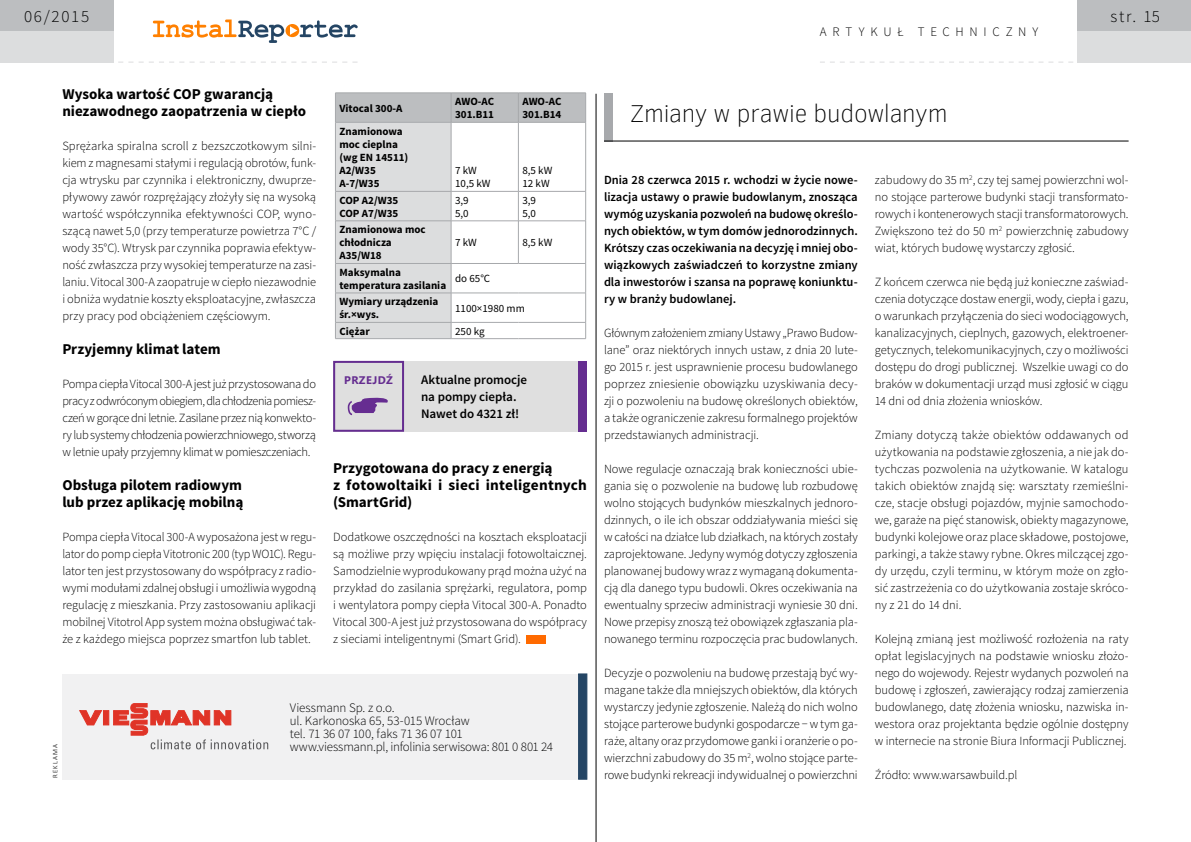
<style>
.page{position:relative;width:1191px;height:842px;background:#fff}
.page>*{position:absolute;margin:0;border:0;box-sizing:border-box;transform-origin:0 0}
.t1{font:100 25px "Clear Sans";letter-spacing:-.01em;color:#000}
.t2{font:300 17px "Source Sans Pro";letter-spacing:.1em;color:#000}
.t3{font:700 15px/17px "Source Sans Pro";color:#000}
.t4{font:300 13px/13px "Source Sans Pro";letter-spacing:-.01em;color:#000}
.t5{font:600 13px/17px "Source Sans Pro";letter-spacing:-.005em;color:#000}
.t6{font:300 13px "Source Sans Pro";letter-spacing:.44em;color:#000}
.t7{font:300 12.5px/17px "Source Sans Pro";letter-spacing:-.01em;color:#000;text-align:justify}
.t8{font:600 12.5px/17px "Source Sans Pro";letter-spacing:-.005em;color:#000;text-align:justify}
.t9{font:700 11px/13.2px "Source Sans Pro";color:#000}
.t10{font:11px/13.2px "Source Sans Pro";color:#000}
.t11{font:700 11px "Segoe UI";letter-spacing:.035em;color:#652d90}
.t12{font:300 7px "Calibri";letter-spacing:.155em;color:#000}
</style>
<div class="page">
<div style="left:1077px;top:0;width:114px;height:31px;background:#bcbec0"></div>
<div style="left:1077px;top:31px;width:114px;height:31px;background:#dcddde"></div>
<svg style="left:153px;top:20px;width:204px;height:23px"></svg>
<div style="left:0;top:0;width:113px;height:31px;background:#bcbec0"></div>
<div style="left:0;top:31px;width:113px;height:31px;background:#dcddde"></div>
<svg style="left:108px;top:62px;width:249px;height:1px"></svg>
<svg style="left:820px;top:62px;width:263px;height:1px"></svg>
<svg style="left:335px;top:93px;width:251px;height:245px"></svg>
<hr style="left:335px;top:338px;width:116px;height:1px;background:#a7a9ac">
<hr style="left:451px;top:338px;width:67px;height:1px;background:#a7a9ac">
<hr style="left:518px;top:338px;width:68px;height:1px;background:#a7a9ac">
<div style="left:526px;top:635px;width:19px;height:8px;background:#ff6a00"></div>
<div style="left:62px;top:674px;width:525px;height:105px;background:#f1f1f2"></div>
<div style="left:578px;top:674px;width:9px;height:105px;background:#244564"></div>
<div style="left:103px;top:710px;width:6px;height:15px;background:#e03427;border:1px solid #e03427"></div>
<svg style="left:80px;top:710px;width:22px;height:15px"></svg>
<svg style="left:113px;top:703px;width:155px;height:46px"></svg>
<div style="left:333px;top:361px;width:254px;height:71px;background:#dfdfdf"></div>
<svg style="left:348px;top:397px;width:40px;height:18px"></svg>
<div style="left:333px;top:361px;width:71px;height:71px;border:2px solid #652d90"></div>
<div style="left:578px;top:361px;width:9px;height:71px;background:#652d90"></div>
<div style="left:604px;top:93px;width:8px;height:48px;background:#a7a9ac"></div>
<hr style="left:604px;top:141px;width:524px;height:1px;background:#000">
<hr style="left:596px;top:94px;width:1px;height:748px;background:#000">
<h2 class="t2" style="left:24px;top:6px;width:67px">06/2015</h2>
<h2 class="t2" style="left:1110px;top:6px;width:51px">str. 15</h2>
<p class="t6" style="left:820px;top:24px;width:220px">artykuł techniczny</p>
<p class="t3" style="left:62px;top:86px;width:245px">Wysoka wartość COP gwarancją niezawodnego zaopatrzenia w ciepło</p>
<p class="t7" style="left:62px;top:138px;width:255px">Sprężarka spiralna scroll z bezszczotkowym silni&shy;kiem z magnesami stałymi i regulacją obrotów, funk&shy;cja wtrysku par czynnika i elektroniczny, dwuprze&shy;pływowy zawór rozprężający złożyły się na wysoką wartość współczynnika efektywności COP, wyno&shy;szącą nawet 5,0 (przy temperaturze powietrza 7°C / wody 35°C). Wtrysk par czynnika poprawia efektyw&shy;ność zwłaszcza przy wysokiej temperaturze na zasi&shy;laniu. Vitocal 300-A zaopatruje w ciepło niezawodnie i obniża wydatnie koszty eksploatacyjne, zwłaszcza przy pracy pod obciążeniem częściowym.</p>
<p class="t3" style="left:62px;top:341px;width:160px">Przyjemny klimat latem</p>
<p class="t7" style="left:62px;top:376px;width:255px">Pompa ciepła Vitocal 300-A jest już przystosowana do pracy z odwróconym obiegiem, dla chłodzenia pomiesz&shy;czeń w gorące dni letnie. Zasilane przez nią konwekto&shy;ry lub systemy chłodzenia powierzchniowego, stworzą w letnie upały przyjemny klimat w pomieszczeniach.</p>
<p class="t3" style="left:62px;top:477px;width:183px">Obsługa pilotem radiowym lub przez aplikację mobilną</p>
<p class="t7" style="left:62px;top:529px;width:255px">Pompa ciepła Vitocal 300-A wyposażona jest w regu&shy;lator do pomp ciepła Vitotronic 200 (typ WO1C). Regu&shy;lator ten jest przystosowany do współpracy z radio&shy;wymi modułami zdalnej obsługi i umożliwia wygodną regulację z mieszkania. Przy zastosowaniu aplikacji mobilnej Vitotrol App system można obsługiwać tak&shy;że z każdego miejsca poprzez smartfon lub tablet.</p>
<p class="t9" style="left:339px;top:102px;width:65px">Vitocal 300-A</p>
<p class="t9" style="left:455px;top:95px;width:41px">AWO-AC<br>301.B11</p>
<p class="t9" style="left:522px;top:95px;width:41px">AWO-AC<br>301.B14</p>
<p class="t9" style="left:339px;top:125px;width:70px">Znamionowa moc cieplna (wg EN 14511)<br>A2/W35<br>A-7/W35</p>
<p class="t10" style="left:455px;top:164px;width:37px">7 kW<br>10,5 kW</p>
<p class="t10" style="left:522px;top:164px;width:31px">8,5 kW<br>12 kW</p>
<p class="t9" style="left:339px;top:194px;width:60px">COP A2/W35<br>COP A7/W35</p>
<p class="t10" style="left:455px;top:194px;width:15px">3,9<br>5,0</p>
<p class="t10" style="left:522px;top:194px;width:15px">3,9<br>5,0</p>
<p class="t9" style="left:339px;top:223px;width:88px">Znamionowa moc chłodnicza<br>A35/W18</p>
<p class="t10" style="left:455px;top:236px;width:23px">7 kW</p>
<p class="t10" style="left:522px;top:236px;width:31px">8,5 kW</p>
<p class="t9" style="left:339px;top:266px;width:108px">Maksymalna temperatura zasilania</p>
<p class="t10" style="left:455px;top:272px;width:37px">do 65°C</p>
<p class="t9" style="left:339px;top:295px;width:100px">Wymiary urządzenia śr.×wys.</p>
<p class="t10" style="left:455px;top:302px;width:71px">1100×1980 mm</p>
<p class="t9" style="left:339px;top:325px;width:32px">Ciężar</p>
<p class="t10" style="left:455px;top:325px;width:31px">250 kg</p>
<p class="t11" style="left:344px;top:371px;width:50px">PRZEJDŹ</p>
<p class="t5" style="left:421px;top:372px;width:107px">Aktualne promocje na pompy ciepła.<br>Nawet do 4321 zł!</p>
<p class="t3" style="left:333px;top:460px;width:255px">Przygotowana do pracy z energią<br>z fotowoltaiki i sieci inteligentnych (SmartGrid)</p>
<p class="t7" style="left:333px;top:529px;width:255px">Dodatkowe oszczędności na kosztach eksploatacji są możliwe przy wpięciu instalacji fotowoltaicznej.<br>Samodzielnie wyprodukowany prąd można użyć na przykład do zasilania sprężarki, regulatora, pomp i wentylatora pompy ciepła Vitocal 300-A. Ponadto Vitocal 300-A jest już przystosowana do współpracy z sieciami inteligentnymi (Smart Grid).</p>
<p class="t12" style="left:51px;top:778px;width:36px;rotate:-90deg">reklama</p>
<p class="t4" style="left:290px;top:701px;width:265px">Viessmann Sp. z o.o.<br>ul. Karkonoska 65, 53-015 Wrocław<br>tel. 71 36 07 100, faks 71 36 07 101 www.viessmann.pl, infolinia serwisowa: 801 0 801 24</p>
<h1 class="t1" style="left:630px;top:97px;width:319px">Zmiany w prawie budowlanym</h1>
<p class="t8" style="left:604px;top:172px;width:255px">Dnia 28 czerwca 2015 r. wchodzi w życie nowe&shy;lizacja ustawy o prawie budowlanym, znosząca wymóg uzyskania pozwoleń na budowę określo&shy;nych obiektów, w tym domów jednorodzinnych.<br>Krótszy czas oczekiwania na decyzję i mniej obo&shy;wiązkowych zaświadczeń to korzystne zmiany dla inwestorów i szansa na poprawę koniunktu&shy;ry w branży budowlanej.</p>
<p class="t7" style="left:604px;top:325px;width:255px">Głównym założeniem zmiany Ustawy „Prawo Budow&shy;lane” oraz niektórych innych ustaw, z dnia 20 lute&shy;go 2015 r. jest usprawnienie procesu budowlanego poprzez zniesienie obowiązku uzyskiwania decy&shy;zji o pozwoleniu na budowę określonych obiektów, a także ograniczenie zakresu formalnego projektów przedstawianych administracji.</p>
<p class="t7" style="left:604px;top:461px;width:255px">Nowe regulacje oznaczają brak konieczności ubie&shy;gania się o pozwolenie na budowę lub rozbudowę wolno stojących budynków mieszkalnych jednoro&shy;dzinnych, o ile ich obszar oddziaływania mieści się w całości na działce lub działkach, na których zostały zaprojektowane. Jedyny wymóg dotyczy zgłoszenia planowanej budowy wraz z wymaganą dokumenta&shy;cją dla danego typu budowli. Okres oczekiwania na ewentualny sprzeciw administracji wyniesie 30 dni.<br>Nowe przepisy znoszą też obowiązek zgłaszania pla&shy;nowanego terminu rozpoczęcia prac budowlanych.</p>
<p class="t7" style="left:604px;top:665px;width:255px">Decyzje o pozwoleniu na budowę przestają być wy&shy;magane także dla mniejszych obiektów, dla których wystarczy jedynie zgłoszenie. Należą do nich wolno stojące parterowe budynki gospodarcze − w tym ga&shy;raże, altany oraz przydomowe ganki i oranżerie o po&shy;wierzchni zabudowy do 35 m<sup>2</sup>, wolno stojące parte&shy;rowe budynki rekreacji indywidualnej o powierzchni</p>
<p class="t7" style="left:874px;top:172px;width:255px">zabudowy do 35 m<sup>2</sup>, czy tej samej powierzchni wol&shy;no stojące parterowe budynki stacji transformato&shy;rowych i kontenerowych stacji transformatorowych.<br>Zwiększono też do 50 m<sup>2</sup> powierzchnię zabudowy wiat, których budowę wystarczy zgłosić.</p>
<p class="t7" style="left:874px;top:274px;width:255px">Z końcem czerwca nie będą już konieczne zaświad&shy;czenia dotyczące dostaw energii, wody, ciepła i gazu, o warunkach przyłączenia do sieci wodociągowych, kanalizacyjnych, cieplnych, gazowych, elektroener&shy;getycznych, telekomunikacyjnych, czy o możliwości dostępu do drogi publicznej. Wszelkie uwagi co do braków w dokumentacji urząd musi zgłosić w ciągu 14 dni od dnia złożenia wniosków.</p>
<p class="t7" style="left:874px;top:427px;width:255px">Zmiany dotyczą także obiektów oddawanych od użytkowania na podstawie zgłoszenia, a nie jak do&shy;tychczas pozwolenia na użytkowanie. W katalogu takich obiektów znajdą się: warsztaty rzemieślni&shy;cze, stacje obsługi pojazdów, myjnie samochodo&shy;we, garaże na pięć stanowisk, obiekty magazynowe, budynki kolejowe oraz place składowe, postojowe, parkingi, a także stawy rybne. Okres milczącej zgo&shy;dy urzędu, czyli terminu, w którym może on zgło&shy;sić zastrzeżenia co do użytkowania zostaje skróco&shy;ny z 21 do 14 dni.</p>
<p class="t7" style="left:874px;top:631px;width:255px">Kolejną zmianą jest możliwość rozłożenia na raty opłat legislacyjnych na podstawie wniosku złożo&shy;nego do wojewody. Rejestr wydanych pozwoleń na budowę i zgłoszeń, zawierający rodzaj zamierzenia budowlanego, datę złożenia wniosku, nazwiska in&shy;westora oraz projektanta będzie ogólnie dostępny w internecie na stronie Biura Informacji Publicznej.</p>
<p class="t7" style="left:874px;top:767px;width:144px">Źródło: www.warsawbuild.pl</p>
</div>
